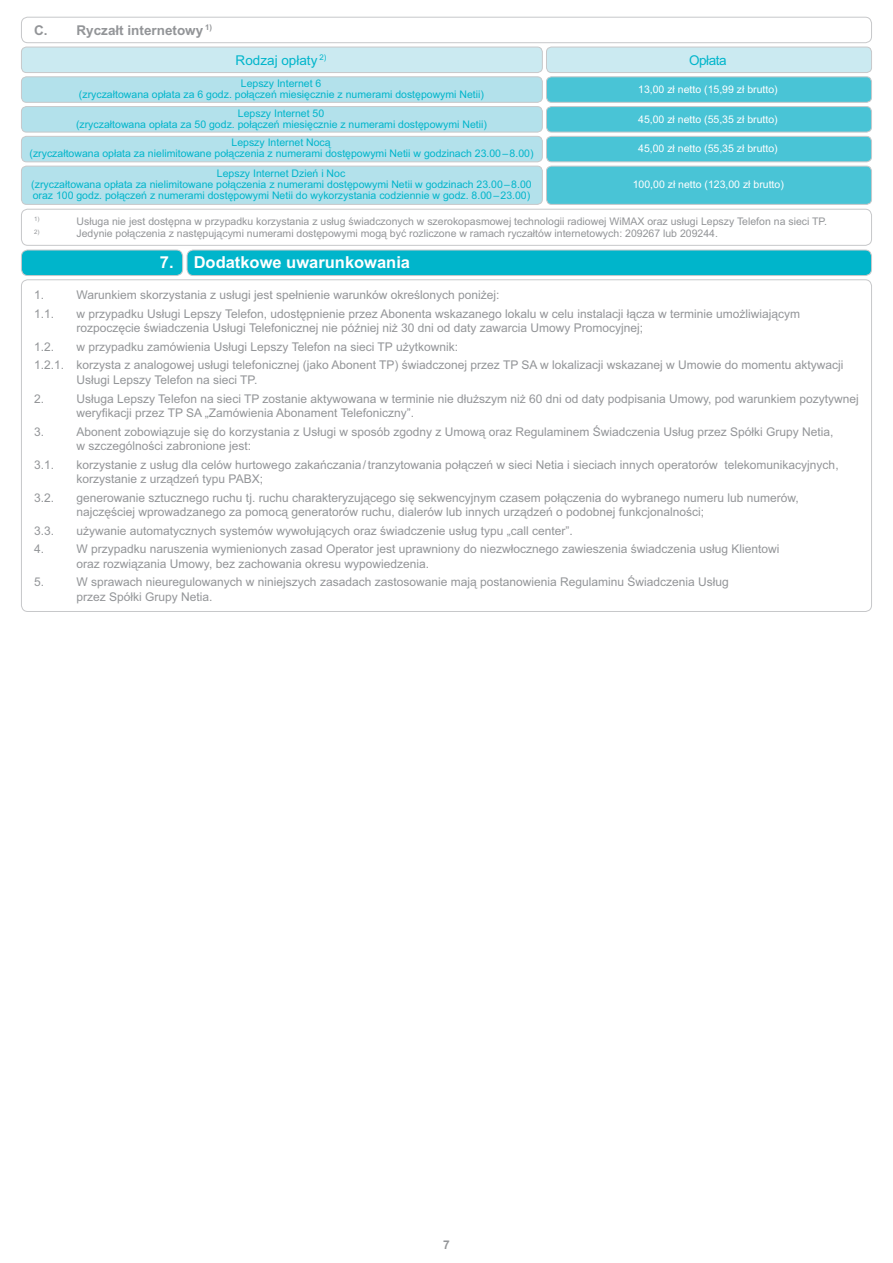
<style>
.page{position:relative;width:893px;height:1263px;background:#fff}
.page>*{position:absolute;margin:0;border:0;box-sizing:border-box;transform-origin:0 0}
.t1{font:700 16.5px "Arial";color:#fff}
.t2{font:700 13.5px "Arial";color:#939598}
.t3{font:13.5px "Arial";color:#00b5cb}
.t4{font:12px/14.4px "Arial";color:#939598}
.t5{font:700 12px "Arial";color:#939598}
.t6{font:10.5px/11.1px "Arial";color:#00b5cb;text-align:center}
.t7{font:10.5px "Arial";color:#939598}
.t8{font:10.5px "Arial";color:#fff}
.t9{font:6.15px "Arial";color:#939598}
</style>
<div class="page">
<div style="left:21px;top:17px;width:851px;height:26px;border:1px solid #c7c8ca;border-radius:6px"></div>
<div style="left:21px;top:77px;width:521px;height:25px;background:#b3e1eb;border-radius:5px"></div>
<div style="left:21px;top:77px;width:522px;height:26px;border:1px solid #c7c8ca;border-radius:5px"></div>
<div style="left:546px;top:77px;width:325px;height:25px;background:#49c4d6;border-radius:5px"></div>
<div style="left:546px;top:77px;width:326px;height:26px;border:1px solid #c7c8ca;border-radius:5px"></div>
<div style="left:21px;top:47px;width:521px;height:26px;background:#cbeaf1;border-radius:5px"></div>
<div style="left:21px;top:47px;width:522px;height:26px;border:1px solid #c7c8ca;border-radius:5px"></div>
<div style="left:546px;top:47px;width:325px;height:26px;background:#cbeaf1;border-radius:5px"></div>
<div style="left:546px;top:47px;width:326px;height:26px;border:1px solid #c7c8ca;border-radius:5px"></div>
<div style="left:21px;top:209px;width:851px;height:37px;border:1px solid #c7c8ca;border-radius:6px"></div>
<div style="left:21px;top:107px;width:521px;height:25px;background:#b3e1eb;border-radius:5px"></div>
<div style="left:21px;top:106px;width:522px;height:26px;border:1px solid #c7c8ca;border-radius:5px"></div>
<div style="left:546px;top:107px;width:325px;height:25px;background:#49c4d6;border-radius:5px"></div>
<div style="left:546px;top:106px;width:326px;height:26px;border:1px solid #c7c8ca;border-radius:5px"></div>
<div style="left:21px;top:136px;width:521px;height:26px;background:#b3e1eb;border-radius:5px"></div>
<div style="left:21px;top:136px;width:522px;height:26px;border:1px solid #c7c8ca;border-radius:5px"></div>
<div style="left:546px;top:136px;width:325px;height:26px;background:#49c4d6;border-radius:5px"></div>
<div style="left:546px;top:136px;width:326px;height:26px;border:1px solid #c7c8ca;border-radius:5px"></div>
<div style="left:21px;top:166px;width:521px;height:38px;background:#b3e1eb;border-radius:5px"></div>
<div style="left:21px;top:166px;width:522px;height:39px;border:1px solid #c7c8ca;border-radius:5px"></div>
<div style="left:546px;top:166px;width:325px;height:38px;background:#49c4d6;border-radius:5px"></div>
<div style="left:546px;top:166px;width:326px;height:39px;border:1px solid #c7c8ca;border-radius:5px"></div>
<div style="left:187px;top:250px;width:684px;height:26px;background:#00b5cb;border-radius:6px"></div>
<div style="left:187px;top:250px;width:685px;height:26px;border:1px solid #c7c8ca;border-radius:6px"></div>
<div style="left:21px;top:250px;width:162px;height:26px;background:#00b5cb;border-radius:6px"></div>
<div style="left:21px;top:250px;width:162px;height:26px;border:1px solid #c7c8ca;border-radius:6px"></div>
<p class="t2" style="left:34px;top:25px;width:179px">C. Ryczałt internetowy <sup>1)</sup></p>
<p class="t3" style="left:236px;top:55px;width:92px">Rodzaj opłaty <sup>2)</sup></p>
<p class="t3" style="left:689px;top:55px;width:39px">Opłata</p>
<p class="t6" style="left:79px;top:79px;width:407px">Lepszy Internet 6<br>(zryczałtowana opłata za 6 godz. połączeń miesięcznie z numerami dostępowymi Netii)</p>
<p class="t8" style="left:638px;top:85px;width:141px">13,00 zł netto (15,99 zł brutto)</p>
<p class="t6" style="left:76px;top:108px;width:412px">Lepszy Internet 50<br>(zryczałtowana opłata za 50 godz. połączeń miesięcznie z numerami dostępowymi Netii)</p>
<p class="t8" style="left:638px;top:115px;width:141px">45,00 zł netto (55,35 zł brutto)</p>
<p class="t6" style="left:30px;top:138px;width:505px">Lepszy Internet Nocą<br>(zryczałtowana opłata za nielimitowane połączenia z numerami dostępowymi Netii w godzinach 23.00 – 8.00)</p>
<p class="t8" style="left:638px;top:145px;width:141px">45,00 zł netto (55,35 zł brutto)</p>
<p class="t6" style="left:31px;top:169px;width:502px">Lepszy Internet Dzień i Noc<br>(zryczałtowana opłata za nielimitowane połączenia z numerami dostępowymi Netii w godzinach 23.00 – 8.00 oraz 100 godz. połączeń z numerami dostępowymi Netii do wykorzystania codziennie w godz. 8.00 – 23.00)</p>
<p class="t8" style="left:633px;top:181px;width:153px">100,00 zł netto (123,00 zł brutto)</p>
<p class="t9" style="left:34px;top:217px;width:7px">1)</p>
<p class="t7" style="left:77px;top:217px;width:752px">Usługa nie jest dostępna w przypadku korzystania z usług świadczonych w szerokopasmowej technologii radiowej WiMAX oraz usługi Lepszy Telefon na sieci TP.</p>
<p class="t9" style="left:34px;top:230px;width:7px">2)</p>
<p class="t7" style="left:77px;top:230px;width:643px">Jedynie połączenia z następującymi numerami dostępowymi mogą być rozliczone w ramach ryczałtów internetowych: 209267 lub 209244.</p>
<h1 class="t1" style="left:160px;top:256px;width:252px">7. Dodatkowe uwarunkowania</h1>
<p class="t4" style="left:34px;top:289px;width:12px">1.</p>
<p class="t4" style="left:77px;top:289px;width:425px">Warunkiem skorzystania z usługi jest spełnienie warunków określonych poniżej:</p>
<p class="t4" style="left:34px;top:308px;width:22px">1.1.</p>
<p class="t4" style="left:77px;top:308px;width:725px">w przypadku Usługi Lepszy Telefon, udostępnienie przez Abonenta wskazanego lokalu w celu instalacji łącza w terminie umożliwiającym rozpoczęcie świadczenia Usługi Telefonicznej nie później niż 30 dni od daty zawarcia Umowy Promocyjnej;</p>
<p class="t4" style="left:34px;top:341px;width:22px">1.2.</p>
<p class="t4" style="left:34px;top:338px;width:811px;line-height:18.6px;text-indent:43px">w przypadku zamówienia Usługi Lepszy Telefon na sieci TP użytkownik:<br>1.2.1. korzysta z analogowej usługi telefonicznej (jako Abonent TP) świadczonej przez TP SA w lokalizacji wskazanej w Umowie do momentu aktywacji</p>
<p class="t4" style="left:77px;top:374px;width:182px">Usługi Lepszy Telefon na sieci TP.</p>
<p class="t4" style="left:34px;top:392px;width:12px">2.</p>
<p class="t4" style="left:77px;top:392px;width:784px">Usługa Lepszy Telefon na sieci TP zostanie aktywowana w terminie nie dłuższym niż 60 dni od daty podpisania Umowy, pod warunkiem pozytywnej weryfikacji przez TP SA „Zamówienia Abonament Telefoniczny”.</p>
<p class="t4" style="left:34px;top:425px;width:12px">3.</p>
<p class="t4" style="left:77px;top:425px;width:759px">Abonent zobowiązuje się do korzystania z Usługi w sposób zgodny z Umową oraz Regulaminem Świadczenia Usług przez Spółki Grupy Netia, w szczególności zabronione jest:</p>
<p class="t4" style="left:34px;top:458px;width:22px">3.1.</p>
<p class="t4" style="left:77px;top:458px;width:764px">korzystanie z usług dla celów hurtowego zakańczania / tranzytowania połączeń w sieci Netia i sieciach innych operatorów telekomunikacyjnych, korzystanie z urządzeń typu PABX;</p>
<p class="t4" style="left:34px;top:491px;width:22px">3.2.</p>
<p class="t4" style="left:77px;top:491px;width:724px">generowanie sztucznego ruchu tj. ruchu charakteryzującego się sekwencyjnym czasem połączenia do wybranego numeru lub numerów, najczęściej wprowadzanego za pomocą generatorów ruchu, dialerów lub innych urządzeń o podobnej funkcjonalności;</p>
<p class="t4" style="left:34px;top:524px;width:22px">3.3.</p>
<p class="t4" style="left:77px;top:524px;width:498px">używanie automatycznych systemów wywołujących oraz świadczenie usług typu „call center”.</p>
<p class="t4" style="left:34px;top:543px;width:12px">4.</p>
<p class="t4" style="left:77px;top:543px;width:705px">W przypadku naruszenia wymienionych zasad Operator jest uprawniony do niezwłocznego zawieszenia świadczenia usług Klientowi oraz rozwiązania Umowy, bez zachowania okresu wypowiedzenia.</p>
<p class="t4" style="left:34px;top:576px;width:12px">5.</p>
<p class="t4" style="left:77px;top:576px;width:654px">W sprawach nieuregulowanych w niniejszych zasadach zastosowanie mają postanowienia Regulaminu Świadczenia Usług przez Spółki Grupy Netia.</p>
<p class="t5" style="left:443px;top:1241px;width:8px">7</p>
</div>
